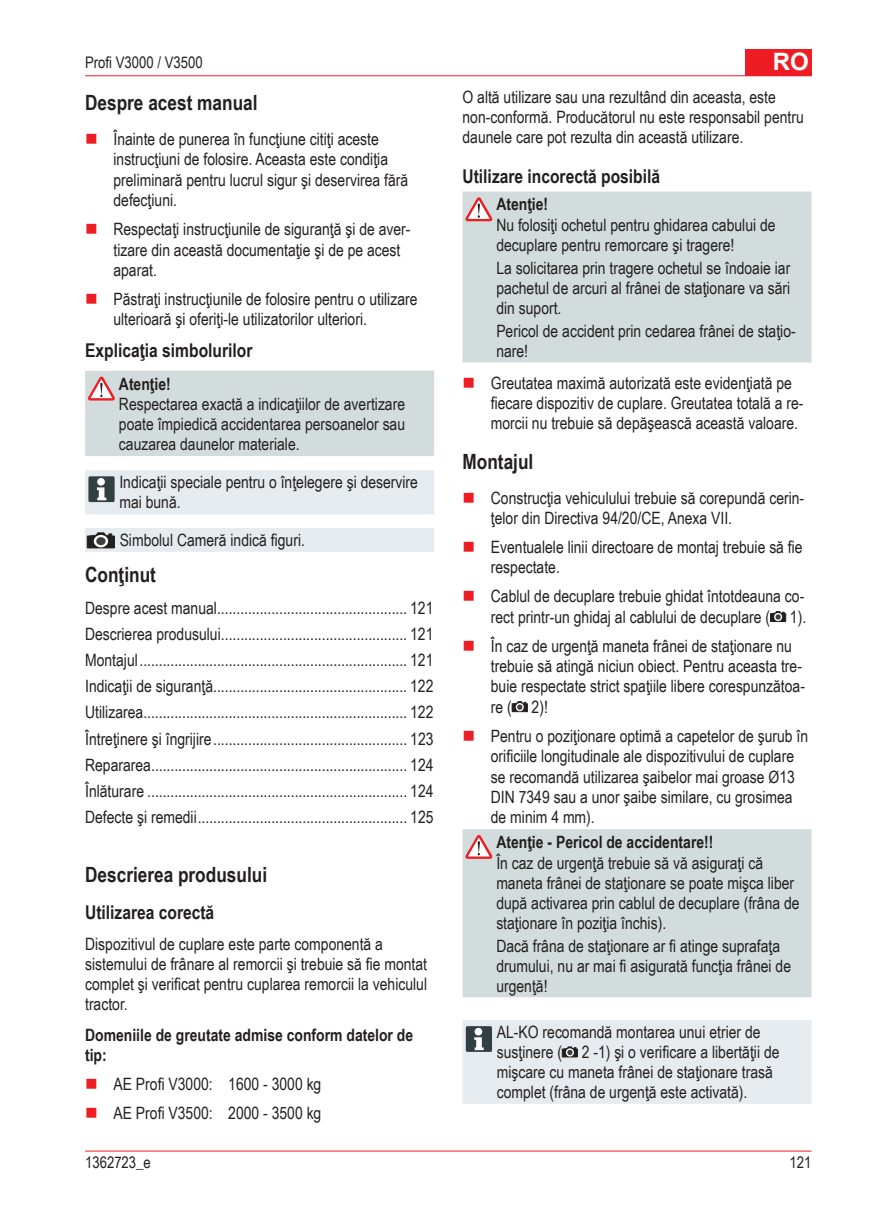
<style>
.page{position:relative;width:874px;height:1225px;background:#fff}
.page>*{position:absolute;margin:0;border:0;box-sizing:border-box;transform-origin:0 0}
.t1{font:700 24px "Arial";color:#fff}
.t2{font:700 21px "Arial Narrow";color:#231f20}
.t3{font:700 19px "Arial Narrow";color:#231f20}
.t4{font:17px/20px "Arial Narrow";color:#231f20}
.t5{font:700 17px/20px "Arial Narrow";color:#231f20}
.t6{font:16px "Arial Narrow";color:#231f20}
</style>
<div class="page">
<div style="left:744px;top:49px;width:67px;height:27px;background:#ee1d23"></div>
<hr style="left:85px;top:1150px;width:726px;height:1px;background:#ee1d23">
<hr style="left:85px;top:75px;width:726px;height:1px;background:#ee1d23">
<div style="left:85px;top:371px;width:349px;height:85px;background:#d3dcdd"></div>
<div style="left:85px;top:470px;width:349px;height:44px;background:#e6ebef"></div>
<div style="left:97px;top:478px;width:8px;height:7px;background:#fff;border-radius:50%"></div>
<div style="left:85px;top:528px;width:349px;height:24px;background:#e6ebef"></div>
<svg style="left:770px;top:611px;width:15px;height:11px"></svg>
<svg style="left:511px;top:701px;width:16px;height:11px"></svg>
<div style="left:462px;top:829px;width:349px;height:168px;background:#d3dcdd"></div>
<svg style="left:465px;top:834px;width:27px;height:25px"></svg>
<div style="left:462px;top:1020px;width:349px;height:84px;background:#e6ebef"></div>
<div style="left:462px;top:191px;width:349px;height:171px;background:#d3dcdd"></div>
<svg style="left:465px;top:197px;width:27px;height:24px"></svg>
<p class="t6" style="left:85px;top:50px;width:119px">Profi V3000 / V3500</p>
<p class="t2" style="left:85px;top:87px;width:174px">Despre acest manual</p>
<p class="t4" style="left:113px;top:128px;width:296px">Înainte de punerea în funcţiune citiţi aceste instrucţiuni de folosire. Aceasta este condiţia preliminară pentru lucrul sigur şi deservirea fără defecţiuni.</p>
<p class="t4" style="left:113px;top:218px;width:298px">Respectaţi instrucţiunile de siguranţă şi de aver&shy;tizare din această documentaţie şi de pe acest aparat.</p>
<p class="t4" style="left:113px;top:288px;width:305px">Păstraţi instrucţiunile de folosire pentru o utilizare ulterioară şi oferiţi-le utilizatorilor ulteriori.</p>
<p class="t3" style="left:85px;top:335px;width:169px">Explicaţia simbolurilor</p>
<p class="t5" style="left:119px;top:373px;width:53px">Atenţie!</p>
<p class="t4" style="left:119px;top:394px;width:287px;text-align:justify">Respectarea exactă a indicaţiilor de avertizare poate împiedică accidentarea persoanelor sau cauzarea daunelor materiale.</p>
<p class="t4" style="left:119px;top:472px;width:300px">Indicaţii speciale pentru o înţelegere şi deservire mai bună.</p>
<p class="t4" style="left:120px;top:529px;width:187px">Simbolul Cameră indică figuri.</p>
<p class="t2" style="left:85px;top:559px;width:72px">Conţinut</p>
<p class="t4" style="left:85px;top:594px;width:350px;line-height:26px;text-align:justify">Despre acest manual................................................. 121<br>Descrierea produsului................................................ 121<br>Montajul..................................................................... 121<br>Indicaţii de siguranţă.................................................. 122<br>Utilizarea.................................................................... 122<br>Întreţinere şi îngrijire.................................................. 123<br>Repararea.................................................................. 124<br>Înlăturare ................................................................... 124<br>Defecte şi remedii...................................................... 125</p>
<p class="t2" style="left:85px;top:858px;width:183px">Descrierea produsului</p>
<p class="t3" style="left:85px;top:897px;width:131px">Utilizarea corectă</p>
<p class="t4" style="left:85px;top:933px;width:343px">Dispozitivul de cuplare este parte componentă a sistemului de frânare al remorcii şi trebuie să fie montat complet şi verificat pentru cuplarea remorcii la vehiculul tractor.</p>
<p class="t5" style="left:85px;top:1024px;width:329px">Domeniile de greutate admise conform datelor de tip:</p>
<p class="t4" style="left:113px;top:1069px;width:209px;line-height:29px">AE Profi V3000: 1600 - 3000 kg<br>AE Profi V3500: 2000 - 3500 kg</p>
<h1 class="t1" style="left:772px;top:46px;width:37px">RO</h1>
<p class="t4" style="left:462px;top:86px;width:342px">O altă utilizare sau una rezultând din aceasta, este non-conformă. Producătorul nu este responsabil pentru daunele care pot rezulta din această utilizare.</p>
<p class="t3" style="left:462px;top:162px;width:199px">Utilizare incorectă posibilă</p>
<p class="t5" style="left:496px;top:193px;width:53px">Atenţie!</p>
<p class="t4" style="left:496px;top:214px;width:280px">Nu folosiţi ochetul pentru ghidarea cabului de decuplare pentru remorcare şi tragere!</p>
<p class="t4" style="left:496px;top:257px;width:295px;text-align:justify">La solicitarea prin tragere ochetul se îndoaie iar pachetul de arcuri al frânei de staţionare va sări din suport.</p>
<p class="t4" style="left:496px;top:320px;width:301px">Pericol de accident prin cedarea frânei de staţio&shy;nare!</p>
<p class="t4" style="left:490px;top:372px;width:314px">Greutatea maximă autorizată este evidenţiată pe fiecare dispozitiv de cuplare. Greutatea totală a re&shy;morcii nu trebuie să depăşească această valoare.</p>
<p class="t2" style="left:462px;top:446px;width:72px">Montajul</p>
<p class="t4" style="left:490px;top:487px;width:315px">Construcţia vehiculului trebuie să corepundă cerin&shy;ţelor din Directiva 94/20/CE, Anexa VII.</p>
<p class="t4" style="left:490px;top:536px;width:313px">Eventualele linii directoare de montaj trebuie să fie respectate.</p>
<p class="t4" style="left:490px;top:585px;width:317px">Cablul de decuplare trebuie ghidat întotdeauna co&shy;rect printr-un ghidaj al cablului de decuplare ( 1).</p>
<p class="t4" style="left:490px;top:635px;width:315px">În caz de urgenţă maneta frânei de staţionare nu trebuie să atingă niciun obiect. Pentru aceasta tre&shy;buie respectate strict spaţiile libere corespunzătoa&shy;re ( 2)!</p>
<p class="t4" style="left:490px;top:725px;width:318px">Pentru o poziţionare optimă a capetelor de şurub în orificiile longitudinale ale dispozitivului de cuplare se recomandă utilizarea şaibelor mai groase Ø13<br>DIN 7349 sau a unor şaibe similare, cu grosimea de minim 4 mm).</p>
<p class="t5" style="left:496px;top:831px;width:218px">Atenţie - Pericol de accidentare!!</p>
<p class="t4" style="left:496px;top:852px;width:304px">În caz de urgenţă trebuie să vă asiguraţi că maneta frânei de staţionare se poate mişca liber după activarea prin cablul de decuplare (frâna de staţionare în poziţia închis).</p>
<p class="t4" style="left:496px;top:935px;width:296px">Dacă frâna de staţionare ar fi atinge suprafaţa drumului, nu ar mai fi asigurată funcţia frânei de urgenţă!</p>
<p class="t4" style="left:496px;top:1021px;width:284px">AL-KO recomandă montarea unui etrier de susţinere ( 2 -1) şi o verificare a libertăţii de mişcare cu maneta frânei de staţionare trasă complet (frâna de urgenţă este activată).</p>
<p class="t6" style="left:85px;top:1150px;width:67px">1362723_e</p>
<p class="t6" style="left:789px;top:1150px;width:23px">121</p>
</div>
